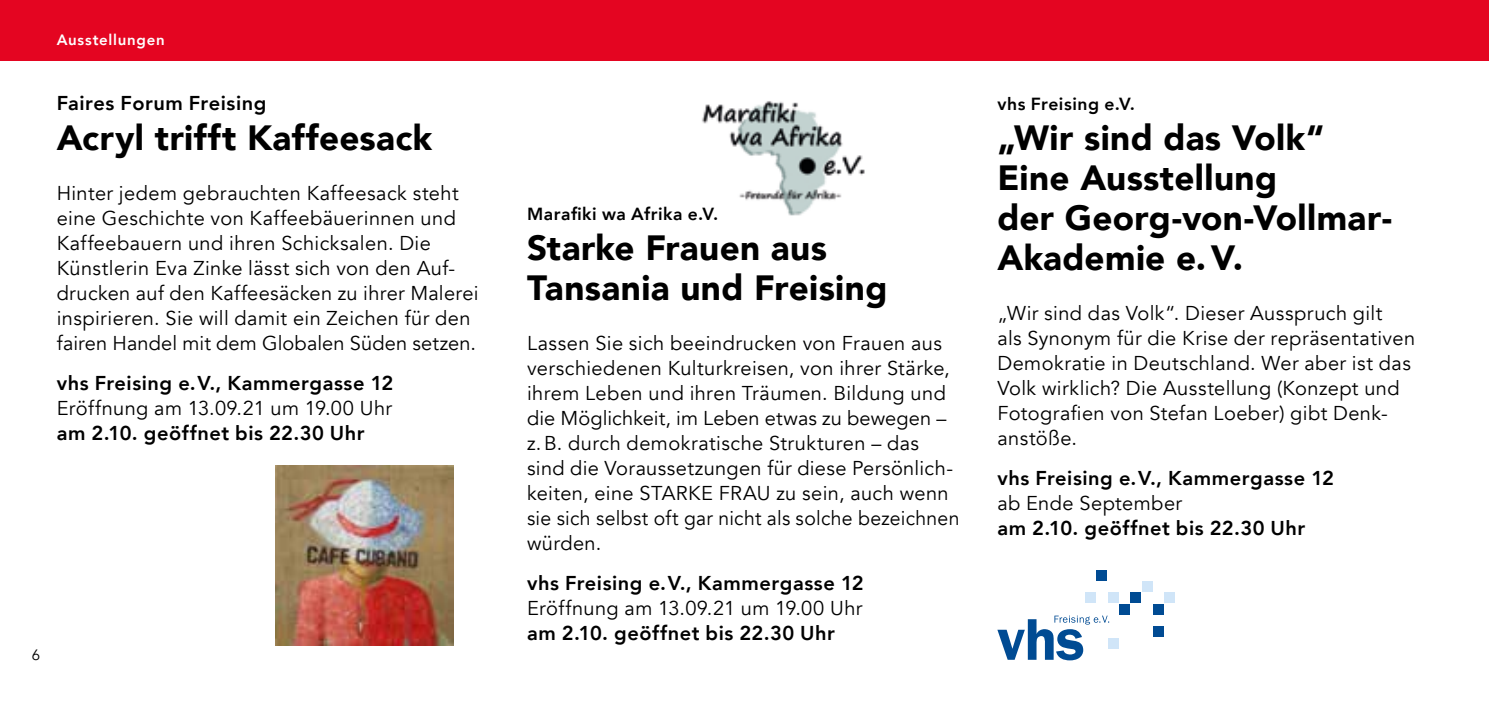
<style>
.page{position:relative;width:1489px;height:702px;background:#fff}
.page>*{position:absolute;margin:0;border:0;box-sizing:border-box;transform-origin:0 0}
.t1{font:900 35px/40px "Avenir";letter-spacing:.01em;color:#000}
.t2{font:20px/25px "Avenir";letter-spacing:.02em;color:#000}
.t3{font:800 20px "Avenir";letter-spacing:.025em;color:#000}
.t4{font:800 17.5px "Avenir";letter-spacing:.03em;color:#000}
.t5{font:800 15px "Avenir";letter-spacing:.05em;color:#fff}
.t6{font:15px "Avenir";color:#000}
</style>
<div class="page">
<img style="left:702px;top:101px;width:163px;height:115px">
<div style="left:0;top:0;width:1488px;height:60px;background:#e40521"></div>
<img style="left:275px;top:465px;width:178px;height:180px">
<svg style="left:997px;top:615px;width:112px;height:45px"></svg>
<div style="left:1096px;top:570px;width:10px;height:10px;background:#004b93"></div>
<div style="left:1141px;top:581px;width:10px;height:10px;background:#d0e5f8"></div>
<div style="left:1130px;top:593px;width:10px;height:10px;background:#004b93"></div>
<div style="left:1153px;top:604px;width:10px;height:10px;background:#004b93"></div>
<div style="left:1153px;top:626px;width:10px;height:10px;background:#004b93"></div>
<div style="left:1108px;top:638px;width:10px;height:10px;background:#d0e5f8"></div>
<div style="left:1119px;top:604px;width:10px;height:10px;background:#004b93"></div>
<div style="left:1108px;top:593px;width:10px;height:10px;background:#d0e5f8"></div>
<div style="left:1164px;top:593px;width:10px;height:10px;background:#d0e5f8"></div>
<div style="left:1085px;top:593px;width:10px;height:10px;background:#d0e5f8"></div>
<p class="t5" style="left:57px;top:28px;width:110px">Ausstellungen</p>
<p class="t3" style="left:57px;top:87px;width:211px">Faires Forum Freising</p>
<h1 class="t1" style="left:57px;top:117px;width:377px">Acryl trifft Kaffeesack</h1>
<p class="t2" style="left:57px;top:181px;width:423px">Hinter jedem gebrauchten Kaffeesack steht eine Geschichte von Kaffeebäuerinnen und Kaffeebauern und ihren Schicksalen. Die Künstlerin Eva Zinke lässt sich von den Auf&shy;drucken auf den Kaffeesäcken zu ihrer Malerei inspirieren. Sie will damit ein Zeichen für den fairen Handel mit dem Globalen Süden setzen.</p>
<p class="t3" style="left:57px;top:367px;width:338px">vhs Freising e.V., Kammergasse 12</p>
<p class="t2" style="left:57px;top:396px;width:337px">Eröffnung am 13.09.21 um 19.00 Uhr</p>
<p class="t3" style="left:57px;top:417px;width:309px">am 2.10. geöffnet bis 22.30 Uhr</p>
<p class="t6" style="left:32px;top:646px;width:10px">6</p>
<p class="t4" style="left:527px;top:200px;width:193px">Marafiki wa Afrika e.V.</p>
<h1 class="t1" style="left:527px;top:227px;width:362px">Starke Frauen aus<br>Tansania und Freising</h1>
<p class="t2" style="left:527px;top:331px;width:434px">Lassen Sie sich beeindrucken von Frauen aus verschiedenen Kulturkreisen, von ihrer Stärke, ihrem Leben und ihren Träumen. Bildung und die Möglichkeit, im Leben etwas zu bewegen – z.B. durch demokratische Strukturen – das sind die Voraussetzungen für diese Persönlich&shy;keiten, eine STARKE FRAU zu sein, auch wenn sie sich selbst oft gar nicht als solche bezeichnen würden.</p>
<p class="t3" style="left:527px;top:567px;width:338px">vhs Freising e.V., Kammergasse 12</p>
<p class="t2" style="left:527px;top:596px;width:337px">Eröffnung am 13.09.21 um 19.00 Uhr</p>
<p class="t3" style="left:527px;top:617px;width:309px">am 2.10. geöffnet bis 22.30 Uhr</p>
<p class="t4" style="left:997px;top:90px;width:139px">vhs Freising e.V.</p>
<h1 class="t1" style="left:997px;top:117px;width:396px">„Wir sind das Volk“<br>Eine Ausstellung<br>der Georg-von-Vollmar-<br>Akademie e.V.</h1>
<p class="t2" style="left:997px;top:301px;width:419px">„Wir sind das Volk“. Dieser Ausspruch gilt<br>als Synonym für die Krise der repräsentativen Demokratie in Deutschland. Wer aber ist das Volk wirklich? Die Ausstellung (Konzept und Fotografien von Stefan Loeber) gibt Denk&shy;anstöße.</p>
<p class="t3" style="left:997px;top:462px;width:338px">vhs Freising e.V., Kammergasse 12</p>
<p class="t2" style="left:997px;top:491px;width:186px">ab Ende September</p>
<p class="t3" style="left:997px;top:512px;width:309px">am 2.10. geöffnet bis 22.30 Uhr</p>
</div>
